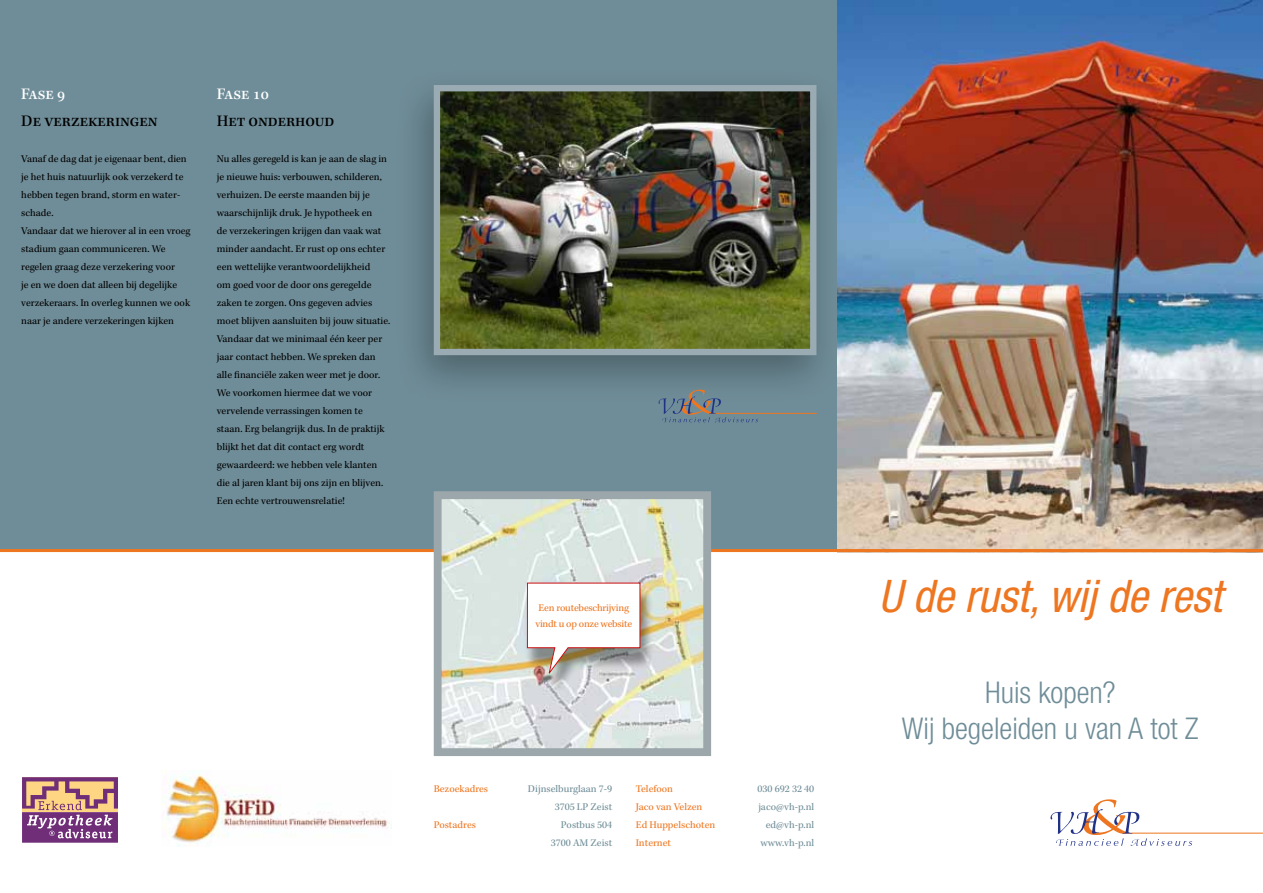
<style>
.page{position:relative;width:1263px;height:893px;background:#fff}
.page>*{position:absolute;margin:0;border:0;box-sizing:border-box;transform-origin:0 0}
.t1{font:italic condensed 45px "Helvetica Neue LT Std";color:#ee7620}
.t2{font:300 condensed 30px/36px "Helvetica Neue LT Std";color:#6f8d98;text-align:center}
.t3{font:500 16.5px "Kepler Std";color:#000}
.t4{font:500 16.5px "Kepler Std";letter-spacing:-.005em;color:#fff}
.t5{font:10.5px/18px "Kepler Std";color:#000}
.t6{font:10.5px/18px "Kepler Std";color:#6f8d98;text-align:right}
.t7{font:10.5px "Kepler Std";color:#ee7620}
.t8{font:10.5px/16.2px "Kepler Std";letter-spacing:-.02em;color:#ee7620;text-align:center}
</style>
<div class="page">
<div style="left:0;top:0;width:1263px;height:549px;background:#6f8d98"></div>
<img style="left:838px;top:0;width:425px;height:549px">
<hr style="left:1132px;top:833px;width:131px;height:1px;background:#ee7620">
<svg style="left:1050px;top:799px;width:142px;height:47px"></svg>
<hr style="left:0;top:549px;width:1263px;height:3px;background:#ee7620">
<div style="left:392px;top:66px;width:450px;height:337px;background:#000;opacity:.3"></div>
<img style="left:431px;top:82px;width:389px;height:276px">
<hr style="left:715px;top:413px;width:102px;height:1px;background:#ee7620">
<svg style="left:659px;top:390px;width:99px;height:32px"></svg>
<svg style="left:430px;top:491px;width:285px;height:265px;background:#d2dad3"></svg>
<div style="left:524px;top:588px;width:130px;height:107px;background:#000;opacity:.4"></div>
<svg style="left:526px;top:582px;width:115px;height:95px"></svg>
<div style="left:22px;top:812px;width:96px;height:31px;background:#702e78"></div>
<svg style="left:22px;top:777px;width:96px;height:61px"></svg>
<img style="left:162px;top:770px;width:228px;height:76px">
<h3 class="t4" style="left:21px;top:85px;width:46px">Fase 9</h3>
<h3 class="t3" style="left:21px;top:112px;width:138px">De verzekeringen</h3>
<p class="t5" style="left:21px;top:150px;width:171px">Vanaf de dag dat je eigenaar bent, dien je het huis natuurlijk ook verzekerd te hebben tegen brand, storm en water&shy;schade.<br>Vandaar dat we hierover al in een vroeg stadium gaan communiceren. We regelen graag deze verzekering voor<br>je en we doen dat alleen bij degelijke verzekeraars. In overleg kunnen we ook naar je andere verzekeringen kijken</p>
<h3 class="t4" style="left:217px;top:85px;width:54px">Fase 10</h3>
<h3 class="t3" style="left:217px;top:112px;width:119px">Het onderhoud</h3>
<p class="t5" style="left:217px;top:150px;width:175px">Nu alles geregeld is kan je aan de slag in je nieuwe huis: verbouwen, schilderen, verhuizen. De eerste maanden bij je waarschijnlijk druk. Je hypotheek en<br>de verzekeringen krijgen dan vaak wat minder aandacht. Er rust op ons echter een wettelijke verantwoordelijkheid<br>om goed voor de door ons geregelde zaken te zorgen. Ons gegeven advies moet blijven aansluiten bij jouw situatie.<br>Vandaar dat we minimaal één keer per jaar contact hebben. We spreken dan alle financiële zaken weer met je door.<br>We voorkomen hiermee dat we voor vervelende verrassingen komen te staan. Erg belangrijk dus. In de praktijk blijkt het dat dit contact erg wordt gewaardeerd: we hebben vele klanten die al jaren klant bij ons zijn en blijven.<br>Een echte vertrouwensrelatie!</p>
<p class="t8" style="left:535px;top:600px;width:98px">Een routebeschrijving vindt u op onze website</p>
<p class="t7" style="left:434px;top:783px;width:56px">Bezoekadres</p>
<p class="t6" style="left:528px;top:780px;width:86px">Dijnselburglaan 7-9<br>3705 LP Zeist</p>
<p class="t7" style="left:434px;top:819px;width:44px">Postadres</p>
<p class="t6" style="left:551px;top:816px;width:63px">Postbus 504<br>3700 AM Zeist</p>
<p class="t7" style="left:636px;top:783px;width:39px">Telefoon</p>
<p class="t6" style="left:757px;top:780px;width:58px">030 692 32 40</p>
<p class="t7" style="left:636px;top:801px;width:68px">Jaco van Velzen</p>
<p class="t6" style="left:758px;top:798px;width:57px">jaco@vh-p.nl</p>
<p class="t7" style="left:636px;top:819px;width:81px">Ed Huppelschoten</p>
<p class="t6" style="left:766px;top:816px;width:50px">ed@vh-p.nl</p>
<p class="t7" style="left:636px;top:837px;width:37px">Internet</p>
<p class="t6" style="left:760px;top:834px;width:55px">www.vh-p.nl</p>
<h1 class="t1" style="left:879px;top:570px;width:345px">U de rust, wij de rest</h1>
<h2 class="t2" style="left:902px;top:675px;width:298px">Huis kopen?<br>Wij begeleiden u van A tot Z</h2>
</div>
